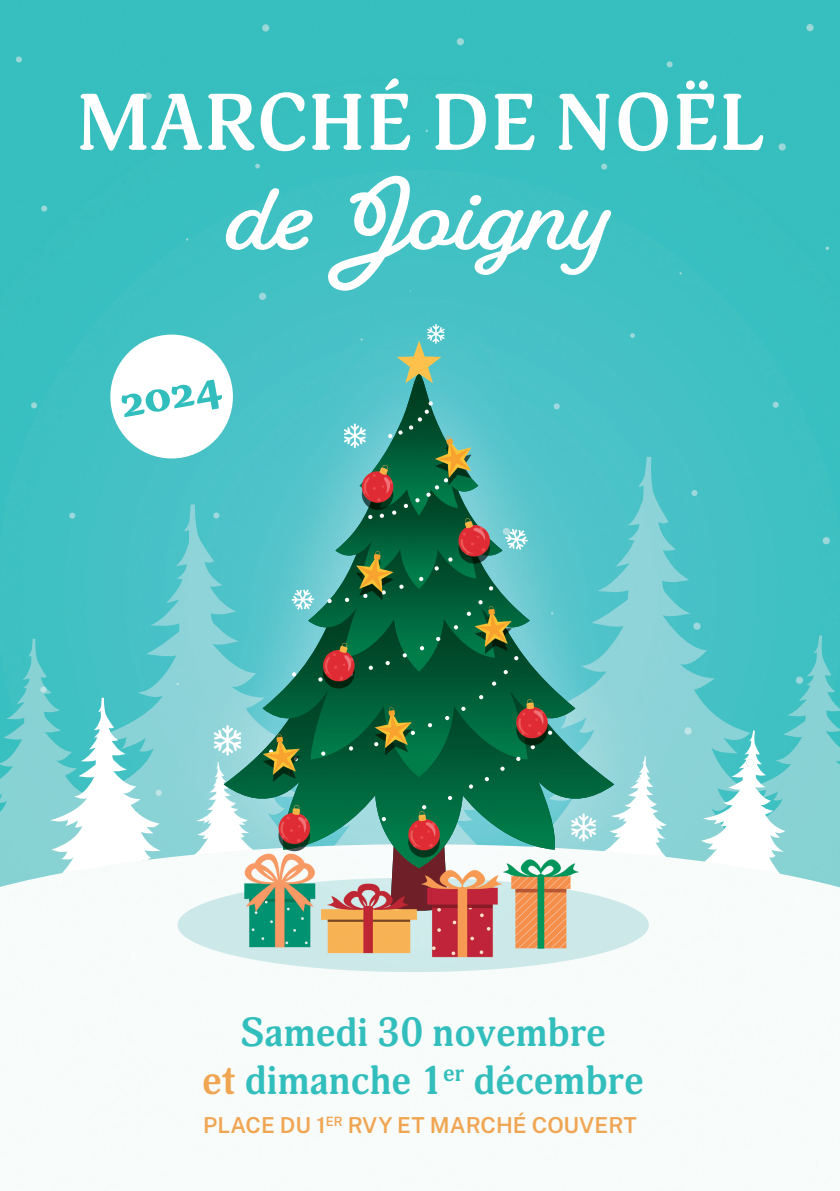
<style>
.page{position:relative;width:840px;height:1191px;background:#fff}
.page>*{position:absolute;margin:0;border:0;box-sizing:border-box;transform-origin:0 0}
.t1{font:700 93.4px "Fairwater Script";color:#fff}
.t2{font:700 79.2px "Adonis";letter-spacing:.01em;color:#fff}
.t3{font:700 43.2px "Kopius";color:#31bebc}
.t4{font:700 40px/48px "Adonis";color:#31bebc;text-align:center}
.t5{font:100 22px "Public Sans";color:#f0a552}
.s1{color:#f0a552}
</style>
<div class="page">
<img style="left:0;top:0;width:839px;height:844px">
<img style="left:211px;top:518px;width:433px;height:165px">
<img style="left:0;top:844px;width:839px;height:129px">
<img style="left:16px;top:24px;width:812px;height:494px">
<img style="left:40px;top:683px;width:761px;height:220px">
<img style="left:56px;top:759px;width:697px;height:120px">
<img style="left:56px;top:879px;width:745px;height:80px">
<img style="left:177px;top:877px;width:471px;height:95px">
<img style="left:223px;top:373px;width:391px;height:537px">
<img style="left:390px;top:868px;width:57px;height:42px">
<img style="left:223px;top:639px;width:391px;height:229px">
<img style="left:262px;top:588px;width:313px;height:189px">
<img style="left:308px;top:509px;width:221px;height:162px">
<img style="left:335px;top:470px;width:167px;height:119px">
<img style="left:359px;top:373px;width:119px;height:142px">
<img style="left:368px;top:401px;width:97px;height:188px">
<img style="left:343px;top:324px;width:102px;height:124px">
<div style="left:110px;top:334px;width:123px;height:124px;background:#fff;border-radius:50%"></div>
<h2 class="t2" style="left:76px;top:77px;width:689px">MARCHÉ DE NOËL</h2>
<h1 class="t1" style="left:227px;top:162px;width:387px">de Joigny</h1>
<p class="t3" style="left:116px;top:376px;width:104px;rotate:-10deg">2024</p>
<p class="t4" style="left:202px;top:1009px;width:443px">Samedi 30 novembre<br><span class="s1">et</span> dimanche 1<sup>er</sup> décembre</p>
<p class="t5" style="left:203px;top:1110px;width:435px">PLACE DU 1<sup>ER</sup> RVY ET MARCHÉ COUVERT</p>
</div>
